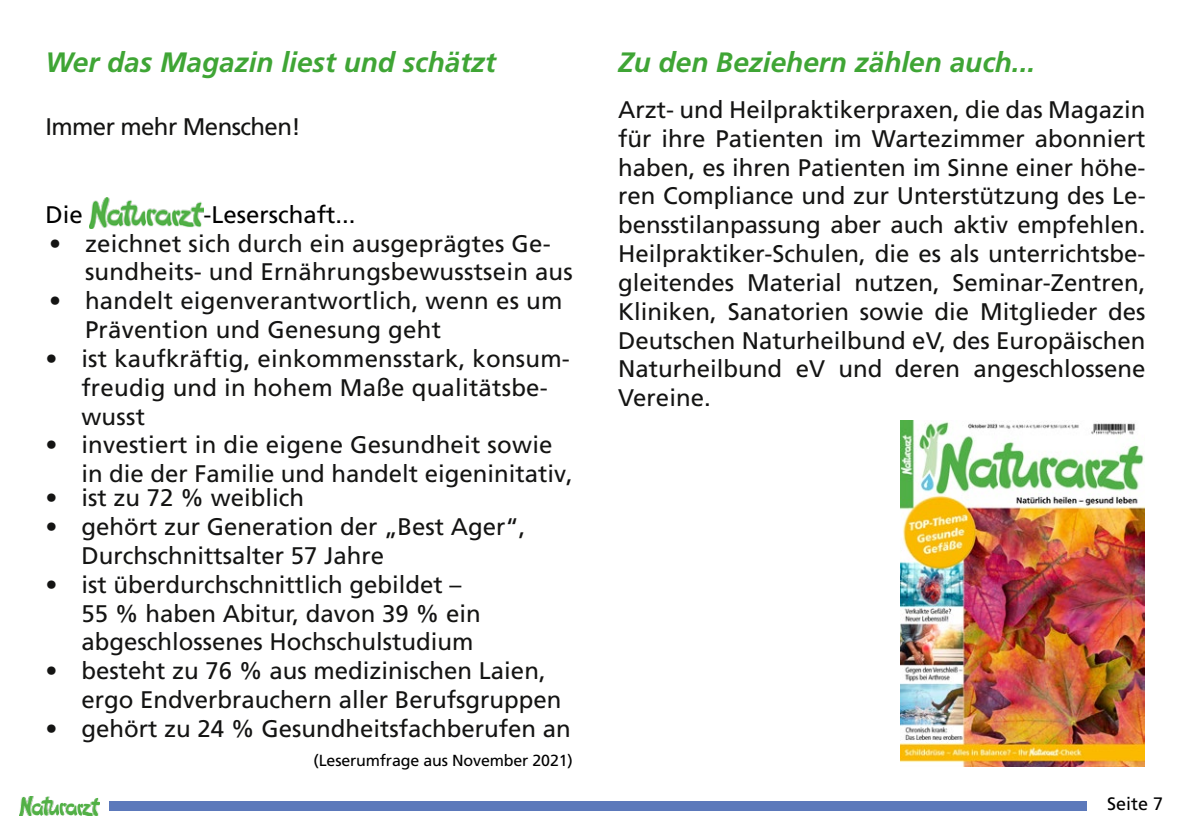
<style>
.page{position:relative;width:1191px;height:840px;background:#fff}
.page>*{position:absolute;margin:0;border:0;box-sizing:border-box;transform-origin:0 0}
.t1{font:italic 700 28px "Frutiger LT Pro";color:#3fa535}
.t2{font:24px/28.8px "Frutiger LT Pro";color:#141413}
.t3{font:24px "Frutiger LT Pro";letter-spacing:-.025em;color:#141413}
.t4{font:24px "Frutiger LT Pro";color:#000}
.t5{font:18px "Frutiger LT Pro";color:#000}
.t6{font:16px "Frutiger LT Pro";letter-spacing:-.01em;color:#000}
</style>
<div class="page">
<img style="left:19px;top:796px;width:81px;height:19px">
<div style="left:109px;top:800px;width:977px;height:10px;background:#5c79bb"></div>
<img style="left:89px;top:197px;width:114px;height:31px">
<img style="left:900px;top:420px;width:244px;height:345px">
<p class="t1" style="left:45px;top:46px;width:452px">Wer das Magazin liest und schätzt</p>
<p class="t3" style="left:45px;top:112px;width:257px">Immer mehr Menschen!</p>
<p class="t4" style="left:45px;top:200px;width:39px">Die</p>
<p class="t4" style="left:203px;top:200px;width:154px">-Leserschaft...</p>
<p class="t2" style="left:85px;top:229px;width:489px;text-indent:-36px">• zeichnet sich durch ein ausgeprägtes Ge&shy;sundheits- und Ernährungsbewusstsein aus</p>
<p class="t2" style="left:85px;top:286px;width:479px;text-indent:-36px">• handelt eigenverantwortlich, wenn es um<br>Prävention und Genesung geht</p>
<p class="t2" style="left:81px;top:344px;width:490px;text-indent:-36px">• ist kaufkräftig, einkommensstark, konsum&shy;freudig und in hohem Maße qualitätsbe&shy;wusst</p>
<p class="t2" style="left:81px;top:430px;width:493px;text-indent:-36px">• investiert in die eigene Gesundheit sowie in die der Familie und handelt eigeninitativ,</p>
<p class="t2" style="left:45px;top:483px;width:260px">• ist zu 72 % weiblich</p>
<p class="t2" style="left:81px;top:512px;width:446px;text-indent:-36px">• gehört zur Generation der „Best Ager“,<br>Durchschnittsalter 57 Jahre</p>
<p class="t2" style="left:81px;top:569px;width:401px;text-indent:-36px">• ist ü berdurchschnittlich gebildet –<br>55 % haben Abitur, davon 39 % ein abgeschlossenes Hochschulstudium</p>
<p class="t2" style="left:81px;top:656px;width:482px;text-indent:-36px">• besteht zu 76 % aus medizinischen Laien, ergo Endverbrauchern aller Berufsgruppen</p>
<p class="t2" style="left:45px;top:713px;width:527px">• gehört zu 24 % Gesundheitsfachberufen an</p>
<p class="t6" style="left:313px;top:750px;width:261px">(Leserumfrage aus November 2021)</p>
<p class="t1" style="left:618px;top:46px;width:419px">Zu den Beziehern zählen auch...</p>
<p class="t2" style="left:618px;top:95px;width:529px;text-align:justify">Arzt- und Heilpraktikerpraxen, die das Magazin fü r ihre Patienten im Wartezimmer abonniert haben, es ihren Patienten im Sinne einer höhe&shy;ren Compliance und zur Unterstützung des Le&shy;bensstilanpassung aber auch aktiv empfehlen.<br>Heilpraktiker-Schulen, die es als unterrichtsbe&shy;gleitendes Material nutzen, Seminar-Zentren, Kliniken, Sanatorien sowie die Mitglieder des Deutschen Naturheilbund eV, des Europäischen Naturheilbund eV und deren angeschlossene Vereine.</p>
<p class="t5" style="left:1107px;top:792px;width:58px">Seite 7</p>
</div>
